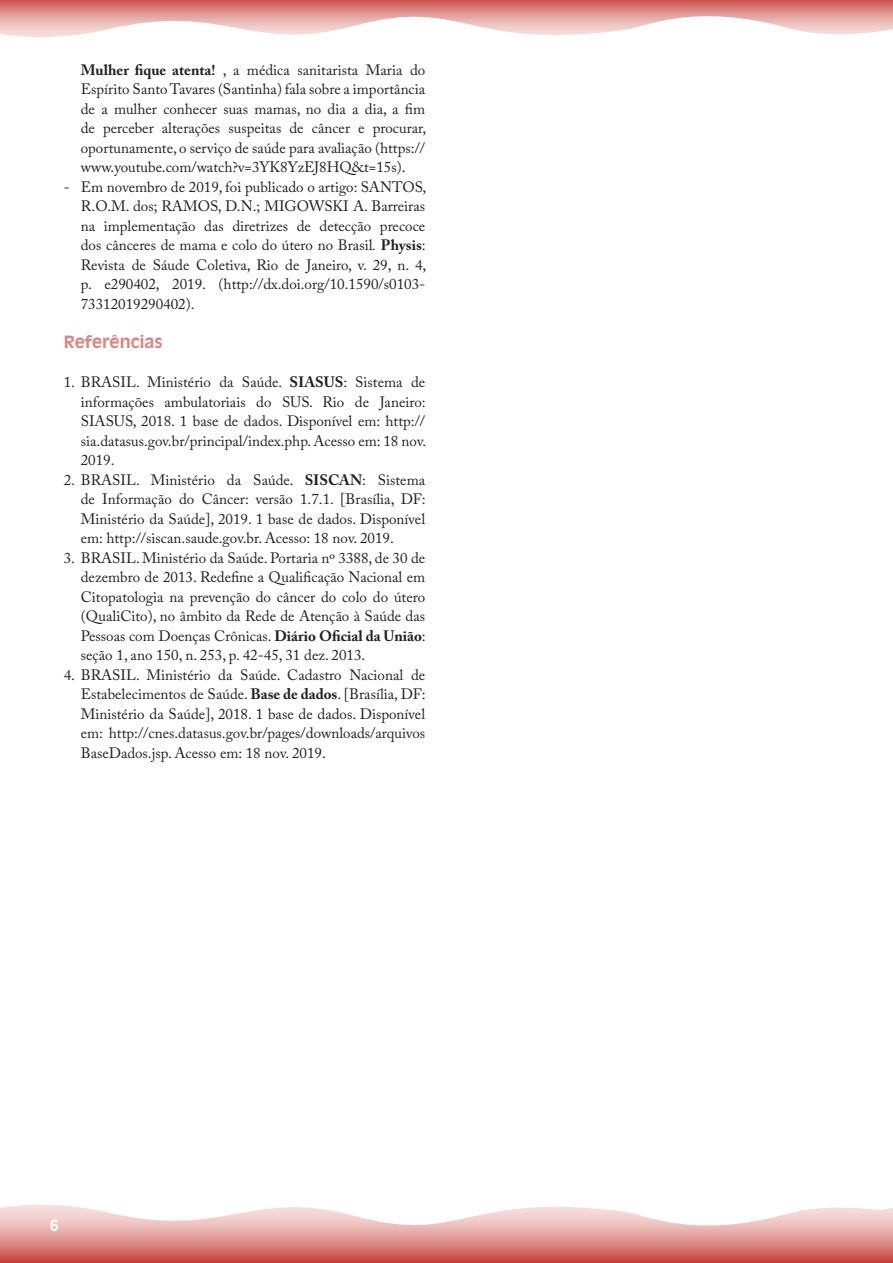
<style>
.page{position:relative;width:893px;height:1263px;background:#fff}
.page>*{position:absolute;margin:0;border:0;box-sizing:border-box;transform-origin:0 0}
.t1{font:700 16.5px "Decade S Si";color:#d98680}
.t2{font:15px/19.5px "Adobe Caslon Pro";color:#231f20;text-align:justify}
.t3{font:700 15px "Decade S Si";color:#fff}
.s1{font-weight:700}
.s2{font-style:italic}
</style>
<div class="page">
<svg style="left:0;top:1204px;width:872px;height:59px"></svg>
<svg style="left:0;top:0;width:893px;height:37px"></svg>
<svg style="left:872px;top:1208px;width:21px;height:55px"></svg>
<p class="t2" style="left:81px;top:60px;width:347px"><span class="s1">Mulher fique atenta!</span> , a médica sanitarista Maria do Espírito Santo Tavares (Santinha) fala sobre a importância de a mulher conhecer suas mamas, no dia a dia, a fim de perceber alterações suspeitas de câncer e procurar, oportunamente, o serviço de saúde para avaliação (https:// www.youtube.com/watch?v=3YK8YzEJ8HQ&amp;t=15s).</p>
<p class="t2" style="left:81px;top:177px;width:347px;text-indent:-17px">- Em novembro de 2019, foi publicado o artigo: SANTOS, R.O.M. dos; RAMOS, D.N.; MIGOWSKI A. Barreiras na implementação das diretrizes de detecção precoce dos cânceres de mama e colo do útero no Brasil<span class="s2">.</span> <span class="s1">Physis</span>:<br>Revista de Sáude Coletiva, Rio de Janeiro, v. 29, n. 4, p. e290402, 2019. (http://dx.doi.org/10.1590/s0103- 73312019290402).</p>
<p class="t1" style="left:64px;top:332px;width:100px">Referências</p>
<p class="t2" style="left:81px;top:372px;width:347px;text-indent:-17px">1. BRASIL. Ministério da Saúde. <span class="s1">SIASUS</span>: Sistema de informações ambulatoriais do SUS. Rio de Janeiro:<br>SIASUS, 2018. 1 base de dados. Disponível em: http:// sia.datasus.gov.br/principal/index.php. Acesso em: 18 nov.<br>2019.</p>
<p class="t2" style="left:81px;top:470px;width:346px;text-indent:-17px">2. BRASIL. Ministério da Saúde. <span class="s1">SISCAN</span>: Sistema de Informação do Câncer: versão 1.7.1. [Brasília, DF:<br>Ministério da Saúde], 2019. 1 base de dados. Disponível em: http://siscan.saude.gov.br. Acesso: 18 nov. 2019.</p>
<p class="t2" style="left:81px;top:548px;width:346px;text-indent:-17px">3. BRASIL. Ministério da Saúde. Portaria nº 3388, de 30 de dezembro de 2013. Redefine a Qualificação Nacional em Citopatologia na prevenção do câncer do colo do útero (QualiCito), no âmbito da Rede de Atenção à Saúde das Pessoas com Doenças Crônicas. <span class="s1">Diário Oficial da União</span>: seção 1, ano 150, n. 253, p. 42-45, 31 dez. 2013.</p>
<p class="t2" style="left:81px;top:665px;width:346px;text-indent:-17px">4. BRASIL. Ministério da Saúde. Cadastro Nacional de Estabelecimentos de Saúde. <span class="s1">Base de dados</span>. [Brasília, DF:<br>Ministério da Saúde], 2018. 1 base de dados. Disponível em: http://cnes.datasus.gov.br/pages/downloads/arquivos BaseDados.jsp. Acesso em: 18 nov. 2019.</p>
<p class="t3" style="left:50px;top:1216px;width:10px">6</p>
</div>
